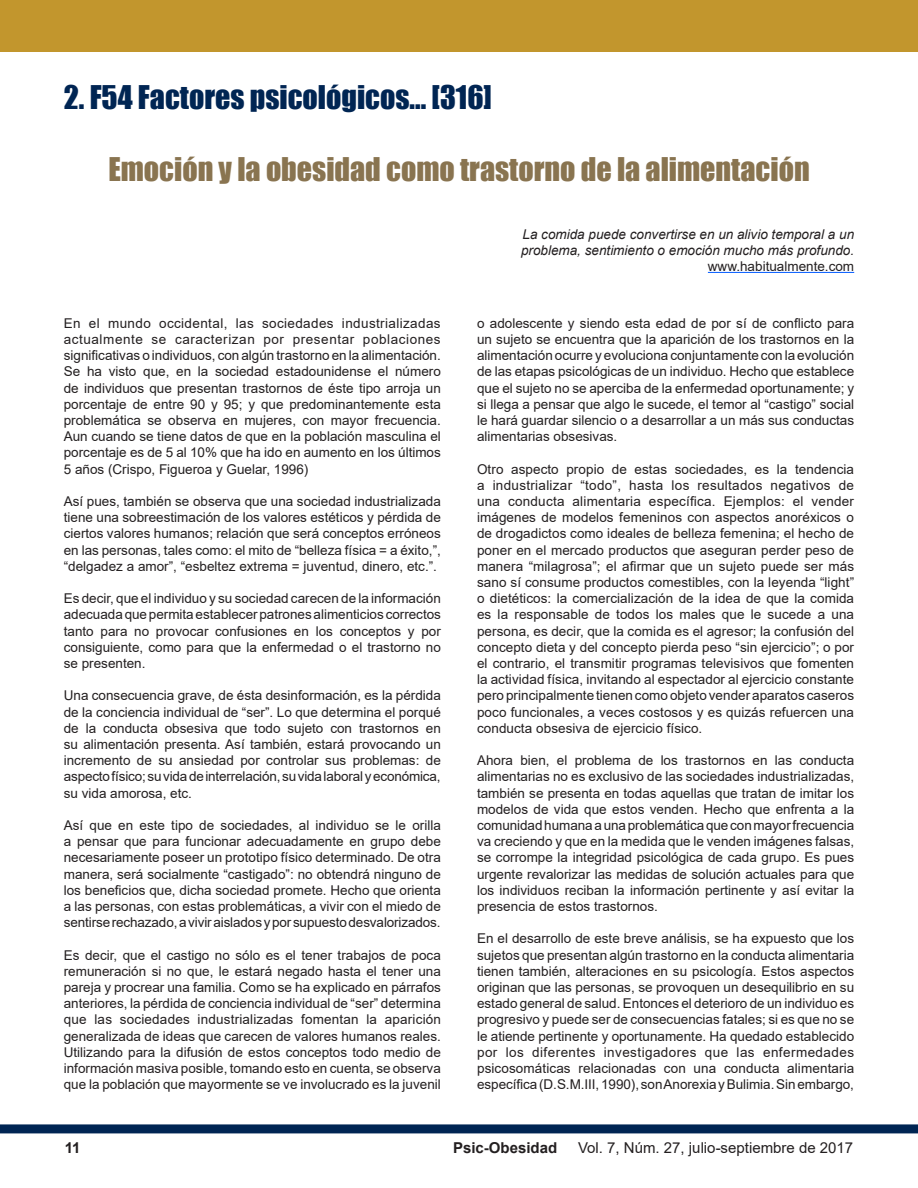
<style>
.page{position:relative;width:918px;height:1188px;background:#fff}
.page>*{position:absolute;margin:0;border:0;box-sizing:border-box;transform-origin:0 0}
.t1{font:30px "Impact";color:#897450}
.t2{font:30px "Impact";color:#002553}
.t3{font:15px "Arial";color:#231f20}
.t4{font:700 15px "Arial";color:#231f20}
.t5{font:13.5px/16.2px "Arial";color:#231f20;text-align:justify}
.t6{font:italic 13.5px/16.2px "Arial";color:#231f20}
</style>
<div class="page">
<div style="left:0;top:1124px;width:918px;height:9px;background:#002553"></div>
<hr style="left:708px;top:272px;width:146px;height:1px;background:#005aff">
<div style="left:0;top:0;width:918px;height:51px;background:#c2962d"></div>
<p class="t2" style="left:64px;top:74px;width:430px">2. F54 Factores psicológicos... [316]</p>
<p class="t1" style="left:108px;top:146px;width:703px">Emoción y la obesidad como trastorno de la alimentación</p>
<p class="t5" style="left:64px;top:315px;width:379px">En el mundo occidental, las sociedades industrializadas actualmente se caracterizan por presentar poblaciones significativas o individuos, con algún trastorno en la alimentación.<br>Se ha visto que, en la sociedad estadounidense el número de individuos que presentan trastornos de éste tipo arroja un porcentaje de entre 90 y 95; y que predominantemente esta problemática se observa en mujeres, con mayor frecuencia.<br>Aun cuando se tiene datos de que en la población masculina el porcentaje es de 5 al 10% que ha ido en aumento en los últimos 5 años (Crispo, Figueroa y Guelar, 1996)</p>
<p class="t5" style="left:64px;top:493px;width:379px">Así pues, también se observa que una sociedad industrializada tiene una sobreestimación de los valores estéticos y pérdida de ciertos valores humanos; relación que será conceptos erróneos en las personas, tales como: el mito de “belleza física = a éxito,”, “delgadez a amor”, “esbeltez extrema = juventud, dinero, etc.”.</p>
<p class="t5" style="left:64px;top:590px;width:379px">Es decir, que el individuo y su sociedad carecen de la información adecuada que permita establecer patrones alimenticios correctos tanto para no provocar confusiones en los conceptos y por consiguiente, como para que la enfermedad o el trastorno no se presenten.</p>
<p class="t5" style="left:64px;top:688px;width:379px">Una consecuencia grave, de ésta desinformación, es la pérdida de la conciencia individual de “ser”. Lo que determina el porqué de la conducta obsesiva que todo sujeto con trastornos en su alimentación presenta. Así también, estará provocando un incremento de su ansiedad por controlar sus problemas: de aspecto físico; su vida de interrelación, su vida laboral y económica, su vida amorosa, etc.</p>
<p class="t5" style="left:64px;top:817px;width:379px">Así que en este tipo de sociedades, al individuo se le orilla a pensar que para funcionar adecuadamente en grupo debe necesariamente poseer un prototipo físico determinado. De otra manera, será socialmente “castigado”: no obtendrá ninguno de los beneficios que, dicha sociedad promete. Hecho que orienta a las personas, con estas problemáticas, a vivir con el miedo de sentirse rechazado, a vivir aislados y por supuesto desvalorizados.</p>
<p class="t5" style="left:64px;top:947px;width:379px">Es decir, que el castigo no sólo es el tener trabajos de poca remuneración si no que, le estará negado hasta el tener una pareja y procrear una familia. Como se ha explicado en párrafos anteriores, la pérdida de conciencia individual de “ser” determina que las sociedades industrializadas fomentan la aparición generalizada de ideas que carecen de valores humanos reales.<br>Utilizando para la difusión de estos conceptos todo medio de información masiva posible, tomando esto en cuenta, se observa que la población que mayormente se ve involucrado es la juvenil</p>
<p class="t6" style="left:521px;top:226px;width:335px">La comida puede convertirse en un alivio temporal a un problema, sentimiento o emoción mucho más profundo.</p>
<p class="t5" style="left:708px;top:258px;width:148px">www.habitualmente.com</p>
<p class="t5" style="left:477px;top:315px;width:379px">o adolescente y siendo esta edad de por sí de conflicto para un sujeto se encuentra que la aparición de los trastornos en la alimentación ocurre y evoluciona conjuntamente con la evolución de las etapas psicológicas de un individuo. Hecho que establece que el sujeto no se aperciba de la enfermedad oportunamente; y si llega a pensar que algo le sucede, el temor al “castigo” social le hará guardar silencio o a desarrollar a un más sus conductas alimentarias obsesivas.</p>
<p class="t5" style="left:477px;top:461px;width:379px">Otro aspecto propio de estas sociedades, es la tendencia a industrializar “todo”, hasta los resultados negativos de una conducta alimentaria específica. Ejemplos: el vender imágenes de modelos femeninos con aspectos anoréxicos o de drogadictos como ideales de belleza femenina; el hecho de poner en el mercado productos que aseguran perder peso de manera “milagrosa”; el afirmar que un sujeto puede ser más sano sí consume productos comestibles, con la leyenda “light” o dietéticos: la comercialización de la idea de que la comida es la responsable de todos los males que le sucede a una persona, es decir, que la comida es el agresor; la confusión del concepto dieta y del concepto pierda peso “sin ejercicio”; o por el contrario, el transmitir programas televisivos que fomenten la actividad física, invitando al espectador al ejercicio constante pero principalmente tienen como objeto vender aparatos caseros poco funcionales, a veces costosos y es quizás refuercen una conducta obsesiva de ejercicio físico.</p>
<p class="t5" style="left:477px;top:752px;width:379px">Ahora bien, el problema de los trastornos en las conducta alimentarias no es exclusivo de las sociedades industrializadas, también se presenta en todas aquellas que tratan de imitar los modelos de vida que estos venden. Hecho que enfrenta a la comunidad humana a una problemática que con mayor frecuencia va creciendo y que en la medida que le venden imágenes falsas, se corrompe la integridad psicológica de cada grupo. Es pues urgente revalorizar las medidas de solución actuales para que los individuos reciban la información pertinente y así evitar la presencia de estos trastornos.</p>
<p class="t5" style="left:477px;top:931px;width:379px">En el desarrollo de este breve análisis, se ha expuesto que los sujetos que presentan algún trastorno en la conducta alimentaria tienen también, alteraciones en su psicología. Estos aspectos originan que las personas, se provoquen un desequilibrio en su estado general de salud. Entonces el deterioro de un individuo es progresivo y puede ser de consecuencias fatales; si es que no se le atiende pertinente y oportunamente. Ha quedado establecido por los diferentes investigadores que las enfermedades psicosomáticas relacionadas con una conducta alimentaria específica (D.S.M.III, 1990), son Anorexia y Bulimia. Sin embargo,</p>
<p class="t4" style="left:65px;top:1137px;width:17px">11</p>
<p class="t4" style="left:453px;top:1137px;width:106px">Psic-Obesidad</p>
<p class="t3" style="left:578px;top:1137px;width:277px">Vol. 7, Núm. 27, julio-septiembre de 2017</p>
</div>
